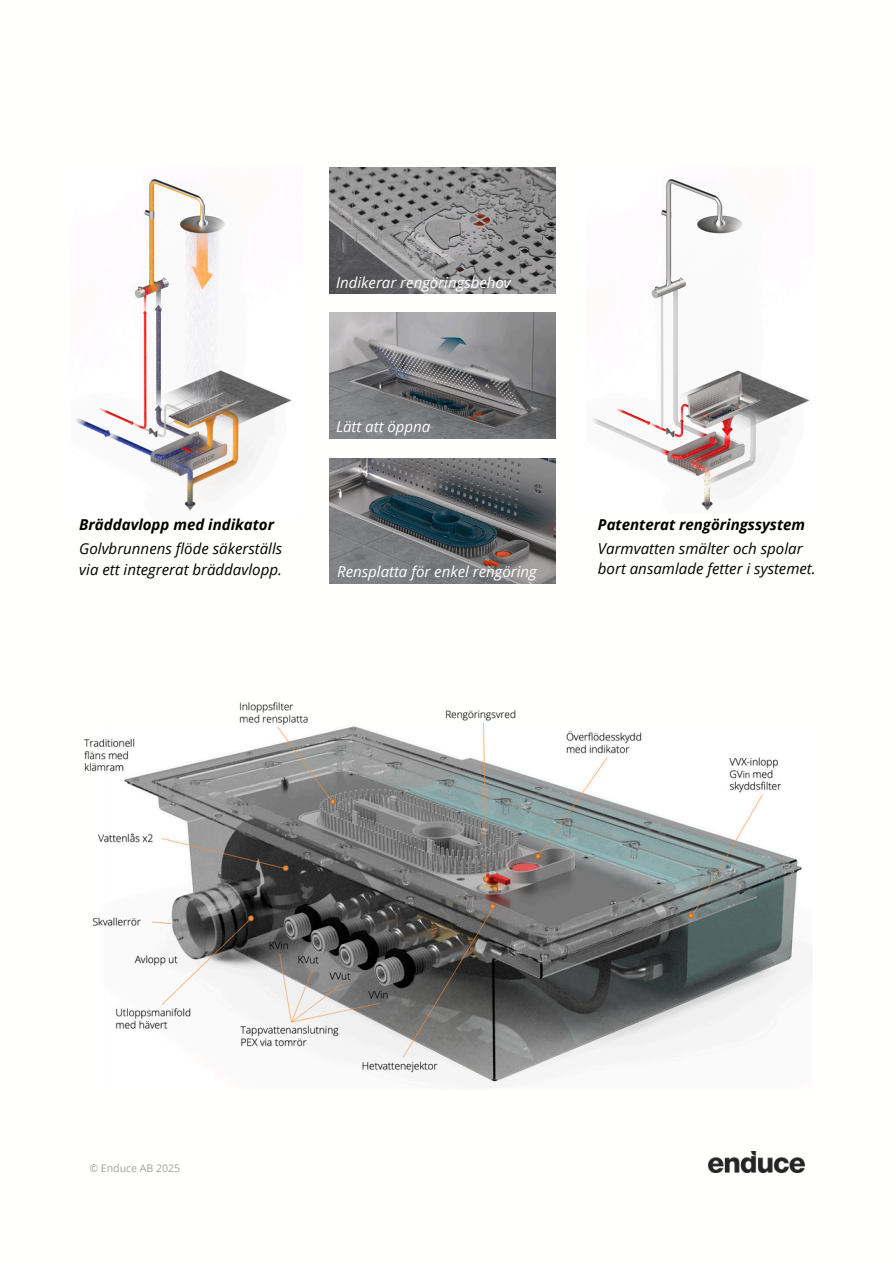
<style>
.page{position:relative;width:894px;height:1264px;background:#fff}
.page>*{position:absolute;margin:0;border:0;box-sizing:border-box;transform-origin:0 0}
.t1{font:italic 15px/20.2px "Open Sans";color:#000}
.t2{font:italic 15px "Open Sans";color:#fff}
.t3{font:italic 700 15px "Open Sans";color:#000}
.t4{font:10.5px "Open Sans";color:#a0a0a0}
</style>
<div class="page">
<img style="left:708px;top:1151px;width:95px;height:21px">
<img style="left:330px;top:458px;width:225px;height:125px">
<img style="left:330px;top:167px;width:225px;height:126px">
<img style="left:330px;top:313px;width:225px;height:126px">
<img style="left:593px;top:179px;width:217px;height:332px">
<img style="left:83px;top:702px;width:719px;height:381px">
<img style="left:76px;top:179px;width:216px;height:332px">
<h2 class="t3" style="left:79px;top:514px;width:196px">Bräddavlopp med indikator</h2>
<h1 class="t1" style="left:79px;top:538px;width:204px">Golvbrunnens flöde säkerställs via ett integrerat bräddavlopp.</h1>
<h2 class="t2" style="left:336px;top:271px;width:176px">Indikerar rengöringsbehov</h2>
<p class="t2" style="left:336px;top:416px;width:96px">Lätt att öppna</p>
<p class="t2" style="left:337px;top:561px;width:201px">Rensplatta för enkel rengöring</p>
<p class="t3" style="left:597px;top:514px;width:209px">Patenterat rengöringssystem</p>
<h2 class="t1" style="left:597px;top:538px;width:219px">Varmvatten smälter och spolar bort ansamlade fetter i systemet.</h2>
<p class="t4" style="left:89px;top:1160px;width:92px">© Enduce AB 2025</p>
</div>
